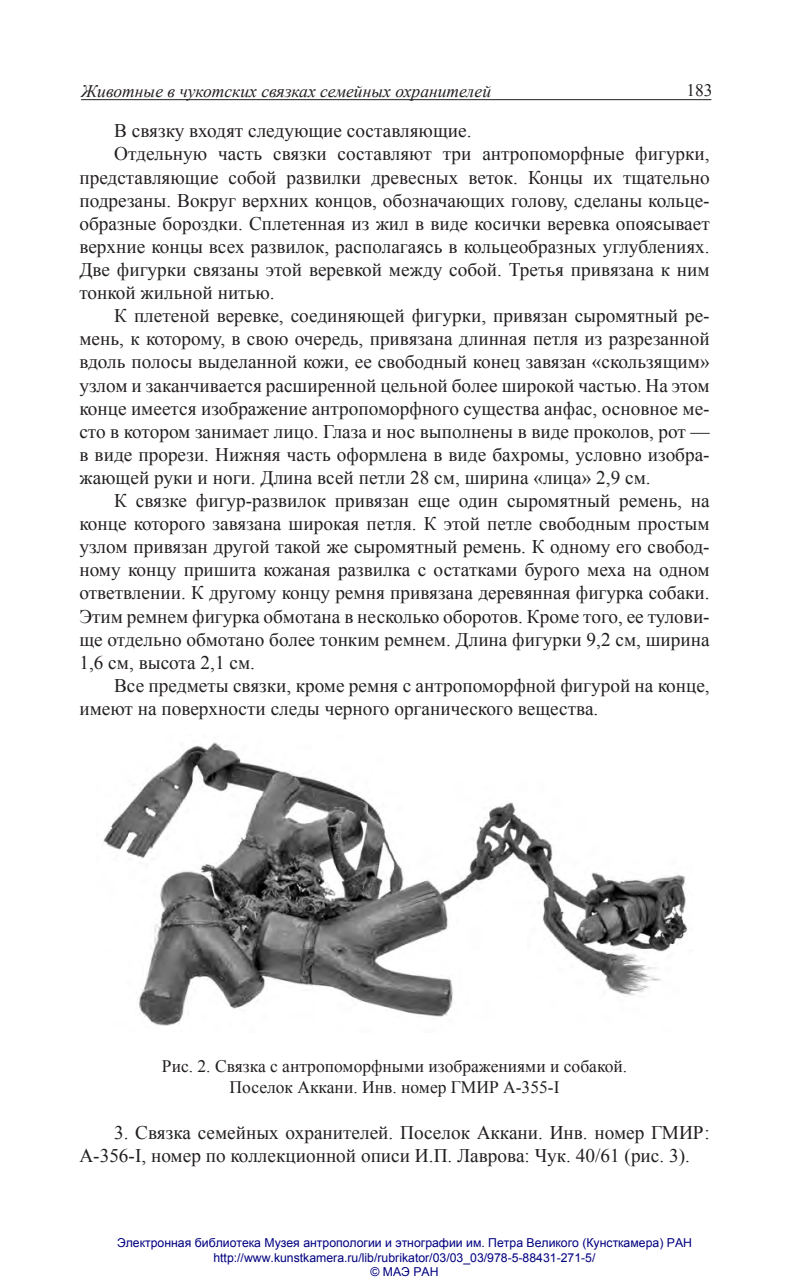
<style>
.page{position:relative;width:809px;height:1280px;background:#fff}
.page>*{position:absolute;margin:0;border:0;box-sizing:border-box;transform-origin:0 0}
.текст{font:19.25px/23.1px "Times New Roman";color:#231f20;text-align:justify}
.рисунок{font:17.5px "Times New Roman";color:#231f20}
.t1{font:italic 17.5px "Times New Roman";color:#231f20}
.t2{font:12.25px/14.7px "Arial";color:#000080;text-align:center}
</style>
<div class="page">
<hr style="left:81px;top:99px;width:630px;height:1px;background:#231f20">
<img style="left:103px;top:742px;width:585px;height:284px">
<p class="t1" style="left:81px;top:79px;width:411px">Животные в чукотских связках семейных охранителей</p>
<p class="рисунок" style="left:686px;top:79px;width:28px">183</p>
<p class="текст" style="left:114px;top:119px;width:359px">В связку входят следующие составляющие.</p>
<p class="текст" style="left:79px;top:142px;width:632px;text-indent:35px">Отдельную часть связки составляют три антропоморфные фигурки, представляющие собой развилки древесных веток. Концы их тщательно подрезаны. Вокруг верхних концов, обозначающих голову, сделаны кольце&shy;образные бороздки. Сплетенная из жил в виде косички веревка опоясывает верхние концы всех развилок, располагаясь в кольцеобразных углублениях.<br>Две фигурки связаны этой веревкой между собой. Третья привязана к ним тонкой жильной нитью.</p>
<p class="текст" style="left:79px;top:304px;width:632px;text-indent:35px">К плетеной веревке, соединяющей фигурки, привязан сыромятный ре&shy;мень, к которому, в свою очередь, привязана длинная петля из разрезанной вдоль полосы выделанной кожи, ее свободный конец завязан «скользящим» узлом и заканчивается расширенной цельной более широкой частью. На этом конце имеется изображение антропоморфного существа анфас, основное ме&shy;сто в котором занимает лицо. Глаза и нос выполнены в виде проколов, рот — в виде прорези. Нижняя часть оформлена в виде бахромы, условно изобра&shy;жающей руки и ноги. Длина всей петли 28 см, ширина «лица» 2,9 см.</p>
<p class="текст" style="left:79px;top:489px;width:632px;text-indent:35px">К связке фигур-развилок привязан еще один сыромятный ремень, на конце которого завязана широкая петля. К этой петле свободным простым узлом привязан другой такой же сыромятный ремень. К одному его свобод&shy;ному концу пришита кожаная развилка с остатками бурого меха на одном ответвлении. К другому концу ремня привязана деревянная фигурка собаки.<br>Этим ремнем фигурка обмотана в несколько оборотов. Кроме того, ее тулови&shy;ще отдельно обмотано более тонким ремнем. Длина фигурки 9,2 см, ширина 1,6 см, высота 2,1 см.</p>
<p class="текст" style="left:79px;top:673px;width:632px;text-indent:35px">Все предметы связки, кроме ремня с антропоморфной фигурой на конце, имеют на поверхности следы черного органического вещества.</p>
<p class="рисунок" style="left:162px;top:1054px;width:467px">Рис. 2. Связка с антропоморфными изображениями и собакой.</p>
<p class="рисунок" style="left:229px;top:1075px;width:331px">Поселок Аккани. Инв. номер ГМИР А-355-I</p>
<p class="текст" style="left:79px;top:1121px;width:632px;text-indent:35px">3. Связка семейных охранителей. Поселок Аккани. Инв. номер ГМИР:<br>А-356-I, номер по коллекционной описи И.П. Лаврова: Чук. 40/61 (рис. 3).</p>
<p class="t2" style="left:117px;top:1235px;width:576px">Электронная библиотека Музея антропологии и этнографии им. Петра Великого (Кунсткамера) РАН http://www.kunstkamera.ru/lib/rubrikator/03/03_03/978-5-88431-271-5/<br>© МАЭ РАН</p>
</div>
